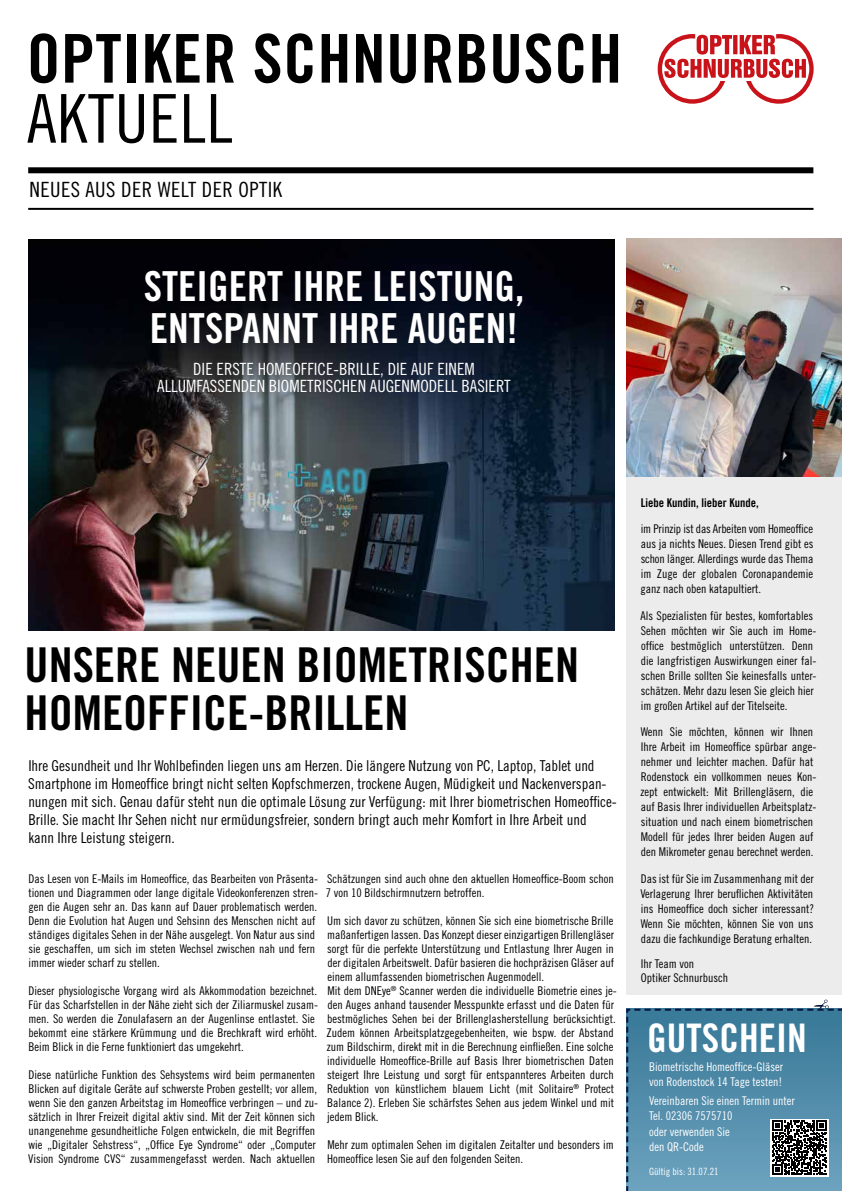
<style>
.page{position:relative;width:842px;height:1191px;background:#fff}
.page>*{position:absolute;margin:0;border:0;box-sizing:border-box;transform-origin:0 0}
.t1{font:67.3px "Trade Gothic LT Pro Bd Cn 20";color:#000}
.t2{font:67.3px "Trade Gothic LT Pro Cn 18";letter-spacing:.01em;color:#000}
.t3{font:48px/48px "Trade Gothic LT Pro Bd Cn 20";color:#000}
.t4{font:41.3px/41.3px "Trade Gothic LT Pro Bd Cn 20";color:#fff}
.t5{font:39.4px "Trade Gothic LT Pro Bd Cn 20";color:#fff}
.t6{font:21px "Trade Gothic LT Pro Cn 18";letter-spacing:.02em;color:#000}
.t7{font:16.8px/16.8px "Trade Gothic LT Pro Cn 18";color:#fff;text-align:center}
.t8{font:15px/18px "Trade Gothic LT Pro Cn 18";color:#000}
.t9{font:12px/14px "Trade Gothic LT Pro Cn 18";color:#000}
.t10{font:12px/15.5px "Trade Gothic LT Pro Cn 18";color:#fff}
.t11{font:12px "Trade Gothic LT Pro Bd Cn 20";color:#000}
.t12{font:10px "Trade Gothic LT Pro Cn 18";color:#fff}
</style>
<div class="page">
<div style="left:626px;top:239px;width:216px;height:755px;background:#ececed"></div>
<div style="left:28px;top:167px;width:785px;height:6px;background:#000"></div>
<hr style="left:28px;top:208px;width:785px;height:2px;background:#000">
<img style="left:28px;top:239px;width:586px;height:391px">
<img style="left:626px;top:239px;width:216px;height:237px">
<svg style="left:658px;top:34px;width:156px;height:70px"></svg>
<svg style="left:626px;top:999px;width:216px;height:192px;background:#5a8da7"></svg>
<h1 class="t1" style="left:27px;top:18px;width:98px">Optiker</h1>
<h1 class="t1" style="left:253px;top:18px;width:65px">Schnurbusch</h1>
<h1 class="t2" style="left:27px;top:79px;width:207px">AKTUELL</h1>
<h3 class="t6" style="left:29px;top:177px;width:254px">NEUES AUS DER WELT DER OPTIK</h3>
<h3 class="t4" style="left:144px;top:266px;width:382px">STEIGERT IHRE LEISTUNG,<br>ENTSPANNT IHRE AUGEN!</h3>
<h3 class="t7" style="left:157px;top:360px;width:355px">DIE ERSTE HOMEOFFICE-BRILLE, DIE AUF EINEM<br>ALLUMFASSENDEN BIOMETRISCHEN AUGENMODELL BASIERT</h3>
<h2 class="t3" style="left:25px;top:640px;width:556px">UNSERE NEUEN BIOMETRISCHEN<br>HOMEOFFICE-BRILLEN</h2>
<p class="t8" style="left:28px;top:756px;width:590px">Ihre Gesundheit und Ihr Wohlbefinden liegen uns am Herzen. Die längere Nutzung von PC, Laptop, Tablet und Smartphone im Homeoffice bringt nicht selten Kopfschmerzen, trockene Augen, Müdigkeit und Nackenverspan&shy;nungen mit sich. Genau dafür steht nun die optimale Lösung zur Verfügung: mit Ihrer biometrischen Homeoffice-Brille. Sie macht Ihr Sehen nicht nur ermüdungsfreier, sondern bringt auch mehr Komfort in Ihre Arbeit und<br>kann Ihre Leistung steigern.</p>
<p class="t9" style="left:28px;top:871px;width:291px">Das Lesen von E-Mails im Homeoffice, das Bearbeiten von Präsenta&shy;tionen und Diagrammen oder lange digitale Videokonferenzen stren&shy;gen die Augen sehr an. Das kann auf Dauer problematisch werden.<br>Denn die Evolution hat Augen und Sehsinn des Menschen nicht auf ständiges digitales Sehen in der Nähe ausgelegt. Von Natur aus sind sie geschaffen, um sich im steten Wechsel zwischen nah und fern immer wieder scharf zu stellen.</p>
<p class="t9" style="left:28px;top:983px;width:291px">Dieser physiologische Vorgang wird als Akkommodation bezeichnet.<br>Für das Scharfstellen in der Nähe zieht sich der Ziliarmuskel zusam&shy;men. So werden die Zonulafasern an der Augenlinse entlastet. Sie bekommt eine stärkere Krümmung und die Brechkraft wird erhöht.<br>Beim Blick in die Ferne funktioniert das umgekehrt.</p>
<p class="t9" style="left:28px;top:1067px;width:291px">Diese natürliche Funktion des Sehsystems wird beim permanenten Blicken auf digitale Geräte auf schwerste Proben gestellt; vor allem, wenn Sie den ganzen Arbeitstag im Homeoffice verbringen – und zu&shy;sätzlich in Ihrer Freizeit digital aktiv sind. Mit der Zeit können sich unangenehme gesundheitliche Folgen entwickeln, die mit Begriffen wie „Digitaler Sehstress“, „Office Eye Syndrome“ oder „Computer Vision Syndrome CVS“ zusammengefasst werden. Nach aktuellen</p>
<p class="t9" style="left:326px;top:871px;width:289px">Schätzungen sind auch ohne den aktuellen Homeoffice-Boom schon<br>7 von 10 Bildschirmnutzern betroffen.</p>
<p class="t9" style="left:326px;top:913px;width:292px">Um sich davor zu schützen, können Sie sich eine biometrische Brille maßanfertigen lassen. Das Konzept dieser einzigartigen Brillengläser sorgt für die perfekte Unterstützung und Entlastung Ihrer Augen in der digitalen Arbeitswelt. Dafür basieren die hochpräzisen Gläser auf einem allumfassenden biometrischen Augenmodell.<br>Mit dem DNEye<sup>®</sup> Scanner werden die individuelle Biometrie eines je&shy;den Auges anhand tausender Messpunkte erfasst und die Daten für bestmögliches Sehen bei der Brillenglasherstellung berücksichtigt.<br>Zudem können Arbeitsplatzgegebenheiten, wie bspw. der Abstand zum Bildschirm, direkt mit in die Berechnung einfließen. Eine solche individuelle Homeoffice-Brille auf Basis Ihrer biometrischen Daten steigert Ihre Leistung und sorgt für entspannteres Arbeiten durch Reduktion von künstlichem blauem Licht (mit Solitaire<sup>®</sup> Protect Balance 2). Erleben Sie schärfstes Sehen aus jedem Winkel und mit jedem Blick.</p>
<p class="t9" style="left:327px;top:1137px;width:288px">Mehr zum optimalen Sehen im digitalen Zeitalter und besonders im<br>Homeoffice lesen Sie auf den folgenden Seiten.</p>
<p class="t11" style="left:641px;top:495px;width:119px">Liebe Kundin, lieber Kunde,</p>
<p class="t9" style="left:640px;top:521px;width:174px;line-height:15px;text-align:justify">im Prinzip ist das Arbeiten vom Homeoffice aus ja nichts Neues. Diesen Trend gibt es schon länger. Allerdings wurde das Thema im Zuge der globalen Coronapandemie ganz nach oben katapultiert.</p>
<p class="t9" style="left:641px;top:608px;width:177px;line-height:15px">Als Spezialisten für bestes, komfortables Sehen möchten wir Sie auch im Home&shy;office bestmöglich unterstützen. Denn die langfristigen Auswirkungen einer fal&shy;schen Brille sollten Sie keinesfalls unter&shy;schätzen. Mehr dazu lesen Sie gleich hier im großen Artikel auf der Titelseite.</p>
<p class="t9" style="left:640px;top:724px;width:177px;line-height:15px">Wenn Sie möchten, können wir Ihnen Ihre Arbeit im Homeoffice spürbar ange&shy;nehmer und leichter machen. Dafür hat Rodenstock ein vollkommen neues Kon&shy;zept entwickelt: Mit Brillengläsern, die auf Basis Ihrer individuellen Arbeitsplatz&shy;situation und nach einem biometrischen Modell für jedes Ihrer beiden Augen auf den Mikrometer genau berechnet werden.</p>
<p class="t9" style="left:640px;top:870px;width:175px;line-height:15px;text-align:justify">Das ist für Sie im Zusammenhang mit der Verlagerung Ihrer beruflichen Aktivitäten ins Homeoffice doch sicher interessant?<br>Wenn Sie möchten, können Sie von uns dazu die fachkundige Beratung erhalten.</p>
<p class="t9" style="left:641px;top:956px;width:89px">Ihr Team von<br>Optiker Schnurbusch</p>
<h3 class="t5" style="left:647px;top:1013px;width:161px">GUTSCHEIN</h3>
<p class="t10" style="left:649px;top:1058px;width:136px">Biometrische Homeoffice-Gläser von Rodenstock 14 Tage testen!</p>
<p class="t10" style="left:649px;top:1092px;width:147px">Vereinbaren Sie einen Termin unter<br>Tel. 02306 7575710<br>oder verwenden Sie<br>den QR-Code</p>
<p class="t12" style="left:649px;top:1165px;width:71px">Gültig bis: 31.07.21</p>
</div>
